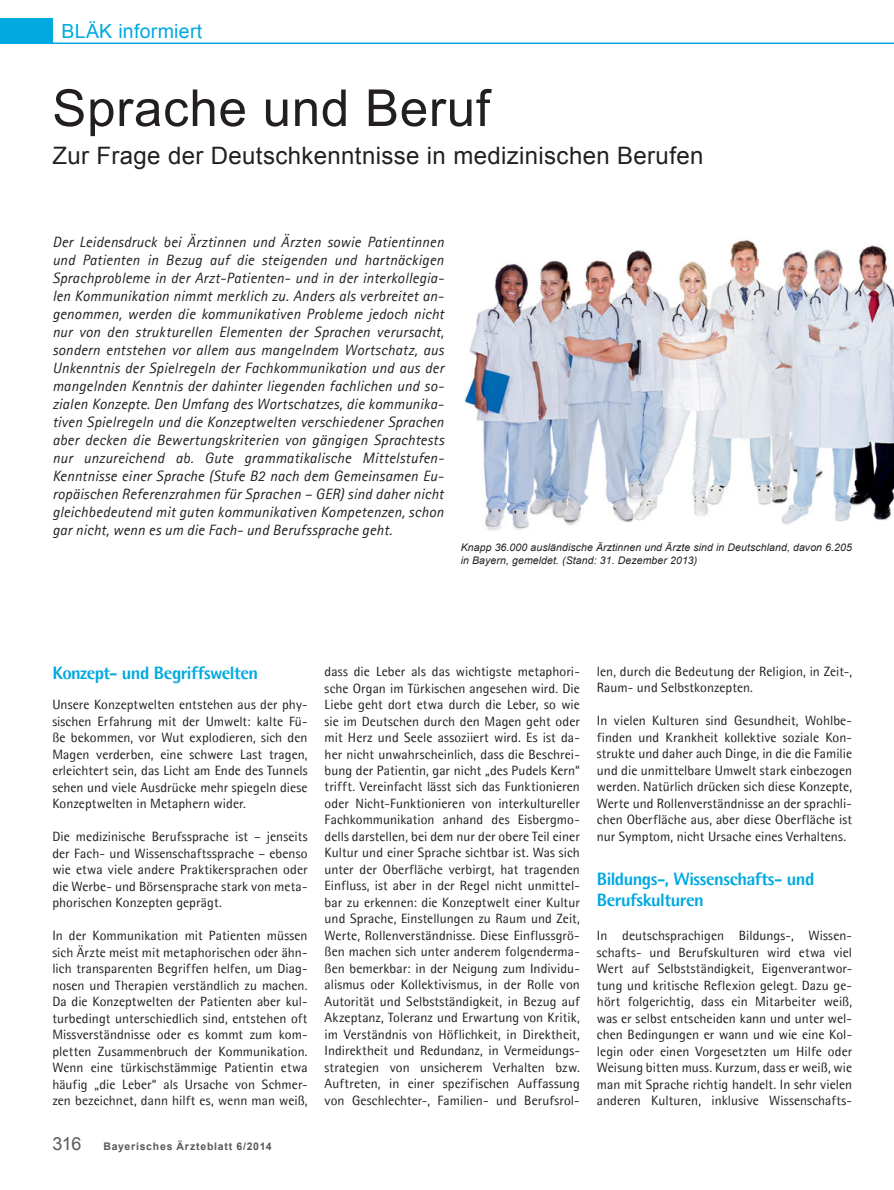
<style>
.page{position:relative;width:894px;height:1190px;background:#fff}
.page>*{position:absolute;margin:0;border:0;box-sizing:border-box;transform-origin:0 0}
.t1{font:51px "Arial";letter-spacing:.015em;color:#231f20}
.t2{font:24px "Arial";letter-spacing:.015em;color:#231f20}
.t3{font:19.5px "Arial";letter-spacing:.015em;color:#00a9e0}
.t4{font:800 18px/21px "Agfa Rotis Semisans";letter-spacing:-.03em;color:#00a9e0}
.t5{font:italic 15px/18px "Agfa Rotis Sans Serif";letter-spacing:.015em;color:#231f20;text-align:justify}
.t6{font:13.5px/16.5px "Agfa Rotis Semisans";letter-spacing:.005em;color:#231f20;text-align:justify}
.t7{font:italic 10.5px/13.5px "Arial";letter-spacing:.01em;color:#231f20}
.t8{font:700 10.5px "Arial";letter-spacing:.07em;color:#58595b}
.s1{font-weight:400;font-size:18px}
</style>
<div class="page">
<div style="left:0;top:19px;width:53px;height:25px;background:#00a9e0"></div>
<hr style="left:26px;top:43px;width:867px;height:1px;background:#00a9e0">
<img style="left:464px;top:240px;width:429px;height:291px">
<h3 class="t3" style="left:62px;top:20px;width:142px">BLÄK informiert</h3>
<h1 class="t1" style="left:52px;top:80px;width:439px">Sprache und Beruf</h1>
<h2 class="t2" style="left:52px;top:142px;width:652px">Zur Frage der Deutschkenntnisse in medizinischen Berufen</h2>
<p class="t5" style="left:52px;top:233px;width:393px">Der Leidensdruck bei Ärztinnen und Ärzten sowie Patientinnen und Patienten in Bezug auf die steigenden und hartnäckigen Sprachprobleme in der Arzt-Patienten- und in der interkollegia&shy;len Kommunikation nimmt merklich zu. Anders als verbreitet an&shy;genommen, werden die kommunikativen Probleme jedoch nicht nur von den strukturellen Elementen der Sprachen verursacht, sondern entstehen vor allem aus mangelndem Wortschatz, aus Unkenntnis der Spielregeln der Fachkommunikation und aus der mangelnden Kenntnis der dahinter liegenden fachlichen und so&shy;zialen Konzepte. Den Umfang des Wortschatzes, die kommunika&shy;tiven Spielregeln und die Konzeptwelten verschiedener Sprachen aber decken die Bewertungskriterien von gängigen Sprachtests nur unzureichend ab. Gute grammatikalische Mittelstufen-Kenntnisse einer Sprache (Stufe B2 nach dem Gemeinsamen Eu&shy;ropäischen Referenzrahmen für Sprachen – GER) sind daher nicht gleichbedeutend mit guten kommunikativen Kompetenzen, schon gar nicht, wenn es um die Fach- und Berufssprache geht.</p>
<p class="t7" style="left:460px;top:540px;width:392px">Knapp 36.000 ausländische Ärztinnen und Ärzte sind in Deutschland, davon 6.205 in Bayern, gemeldet. (Stand: 31. Dezember 2013)</p>
<h3 class="t4" style="left:52px;top:662px;width:207px">Konzept- und Begriffswelten</h3>
<p class="t6" style="left:52px;top:696px;width:257px">Unsere Konzeptwelten entstehen aus der phy&shy;sischen Erfahrung mit der Umwelt: kalte Fü&shy;ße bekommen, vor Wut explodieren, sich den Magen verderben, eine schwere Last tragen, erleichtert sein, das Licht am Ende des Tunnels sehen und viele Ausdrücke mehr spiegeln diese Konzeptwelten in Metaphern wider.</p>
<p class="t6" style="left:52px;top:828px;width:257px">Die medizinische Berufssprache ist – jenseits der Fach- und Wissenschaftssprache – ebenso wie etwa viele andere Praktikersprachen oder die Werbe- und Börsensprache stark von meta&shy;phorischen Konzepten geprägt.</p>
<p class="t6" style="left:52px;top:927px;width:257px">In der Kommunikation mit Patienten müssen sich Ärzte meist mit metaphorischen oder ähn&shy;lich transparenten Begriffen helfen, um Diag&shy;nosen und Therapien verständlich zu machen.<br>Da die Konzeptwelten der Patienten aber kul&shy;turbedingt unterschiedlich sind, entstehen oft Missverständnisse oder es kommt zum kom&shy;pletten Zusammenbruch der Kommunikation.<br>Wenn eine türkischstämmige Patientin etwa häufig „die Leber“ als Ursache von Schmer&shy;zen bezeichnet, dann hilft es, wenn man weiß,</p>
<p class="t8" style="left:52px;top:1140px;width:221px"><span class="s1">316</span> Bayerisches Ärzteblatt 6/2014</p>
<p class="t6" style="left:324px;top:663px;width:257px">dass die Leber als das wichtigste metaphori&shy;sche Organ im Türkischen angesehen wird. Die Liebe geht dort etwa durch die Leber, so wie sie im Deutschen durch den Magen geht oder mit Herz und Seele assoziiert wird. Es ist da&shy;her nicht unwahrscheinlich, dass die Beschrei&shy;bung der Patientin, gar nicht „des Pudels Kern“ trifft. Vereinfacht lässt sich das Funktionieren oder Nicht-Funktionieren von interkultureller Fachkommunikation anhand des Eisbergmo&shy;dells darstellen, bei dem nur der obere Teil einer Kultur und einer Sprache sichtbar ist. Was sich unter der Oberfläche verbirgt, hat tragenden Einfluss, ist aber in der Regel nicht unmittel&shy;bar zu erkennen: die Konzeptwelt einer Kultur und Sprache, Einstellungen zu Raum und Zeit, Werte, Rollenverständnisse. Diese Einflussgrö&shy;ßen machen sich unter anderem folgenderma&shy;ßen bemerkbar: in der Neigung zum Individu&shy;alismus oder Kollektivismus, in der Rolle von Autorität und Selbstständigkeit, in Bezug auf Akzeptanz, Toleranz und Erwartung von Kritik, im Verständnis von Höflichkeit, in Direktheit, Indirektheit und Redundanz, in Vermeidungs&shy;strategien von unsicherem Verhalten bzw.<br>Auftreten, in einer spezifischen Auffassung von Geschlechter-, Familien- und Berufsrol-</p>
<p class="t6" style="left:597px;top:663px;width:257px">len, durch die Bedeutung der Religion, in Zeit-,<br>Raum- und Selbstkonzepten.</p>
<p class="t6" style="left:597px;top:712px;width:257px">In vielen Kulturen sind Gesundheit, Wohlbe&shy;finden und Krankheit kollektive soziale Kon&shy;strukte und daher auch Dinge, in die die Familie und die unmittelbare Umwelt stark einbezogen werden. Natürlich drücken sich diese Konzepte, Werte und Rollenverständnisse an der sprachli&shy;chen Oberfläche aus, aber diese Oberfläche ist nur Symptom, nicht Ursache eines Verhaltens.</p>
<h3 class="t4" style="left:597px;top:868px;width:219px">Bildungs-, Wissenschafts- und<br>Berufskulturen</h3>
<p class="t6" style="left:597px;top:927px;width:257px">In deutschsprachigen Bildungs-, Wissen&shy;schafts- und Berufskulturen wird etwa viel Wert auf Selbstständigkeit, Eigenverantwor&shy;tung und kritische Reflexion gelegt. Dazu ge&shy;hört folgerichtig, dass ein Mitarbeiter weiß, was er selbst entscheiden kann und unter wel&shy;chen Bedingungen er wann und wie eine Kol&shy;legin oder einen Vorgesetzten um Hilfe oder Weisung bitten muss. Kurzum, dass er weiß, wie man mit Sprache richtig handelt. In sehr vielen anderen Kulturen, inklusive Wissenschafts-</p>
</div>
